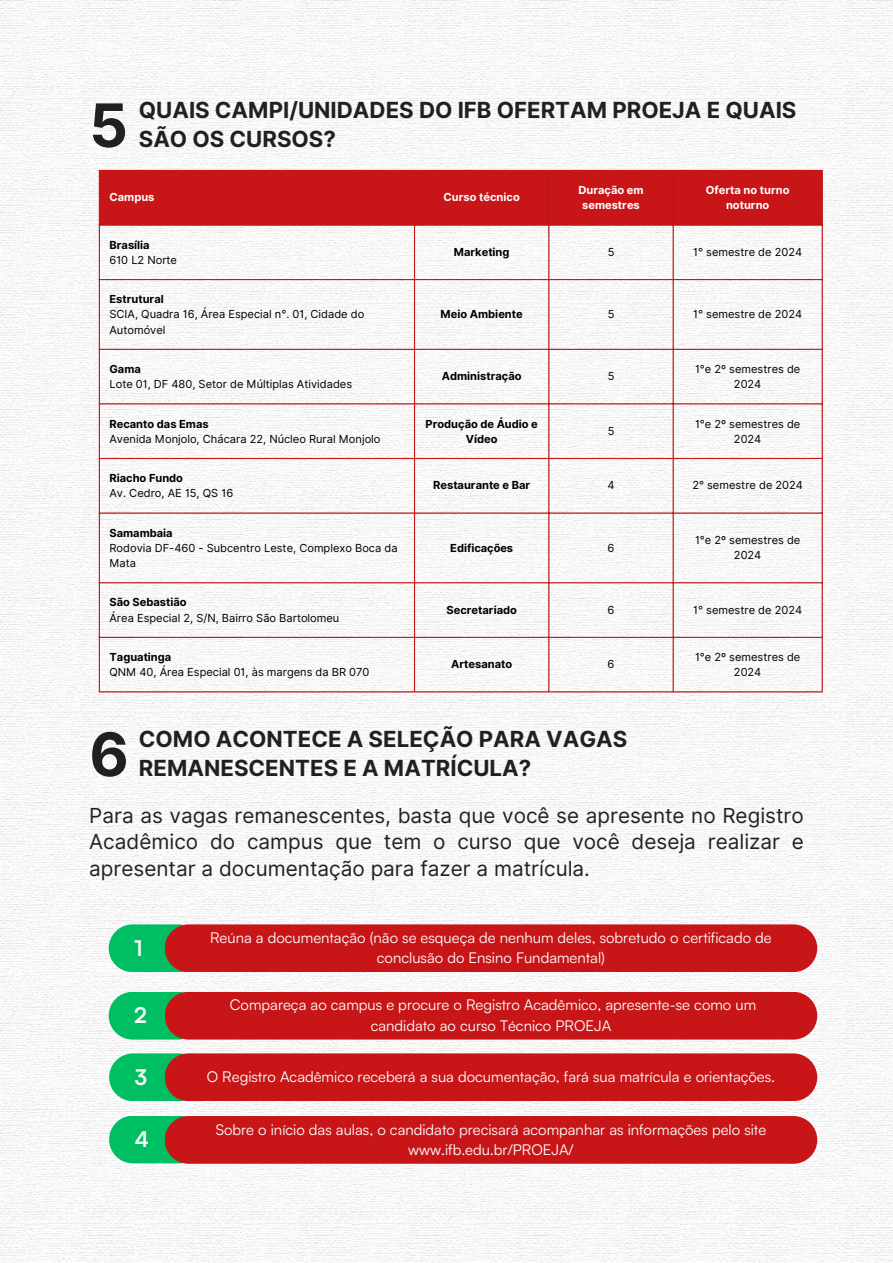
<style>
.page{position:relative;width:893px;height:1263px;background:#fff}
.page>*{position:absolute;margin:0;border:0;box-sizing:border-box;transform-origin:0 0}
.t1{font:700 60px "Inter";color:#202020}
.t2{font:700 22.2px/28.7px "Inter";color:#202020}
.t3{font:700 21.6px "Satoshi";color:#f7f7f7}
.t4{font:20.7px/26.4px "Inter";color:#222;text-align:justify}
.t5{font:14.85px/20.2px "Satoshi";color:#fff;text-align:center}
.t6{font:11.1px/15.1px "Inter";color:#000;text-align:center}
.t7{font:700 11.1px/15.1px "Inter";color:#000;text-align:center}
.t8{font:700 11.1px/15.1px "Inter";color:#fff;text-align:center}
</style>
<div class="page">
<img style="left:0;top:0;width:893px;height:1263px">
<div style="left:100px;top:171px;width:721px;height:53px;background:#c81618"></div>
<hr style="left:99px;top:171px;width:1px;height:520px;background:#c81618">
<hr style="left:414px;top:171px;width:1px;height:520px;background:#c81618">
<hr style="left:548px;top:171px;width:1px;height:520px;background:#c81618">
<hr style="left:672px;top:171px;width:2px;height:520px;background:#c81618">
<hr style="left:821px;top:171px;width:2px;height:520px;background:#c81618">
<hr style="left:99px;top:170px;width:724px;height:1px;background:#c81618">
<hr style="left:99px;top:224px;width:724px;height:2px;background:#c81618">
<hr style="left:99px;top:279px;width:724px;height:1px;background:#c81618">
<hr style="left:99px;top:349px;width:724px;height:1px;background:#c81618">
<hr style="left:99px;top:403px;width:724px;height:1px;background:#c81618">
<hr style="left:99px;top:458px;width:724px;height:1px;background:#c81618">
<hr style="left:99px;top:512px;width:724px;height:2px;background:#c81618">
<hr style="left:99px;top:582px;width:724px;height:1px;background:#c81618">
<hr style="left:99px;top:637px;width:724px;height:1px;background:#c81618">
<hr style="left:99px;top:691px;width:724px;height:1px;background:#c81618">
<div style="left:109px;top:924px;width:93px;height:48px;background:#00bf63;border-radius:24px"></div>
<div style="left:109px;top:992px;width:93px;height:47px;background:#00bf63;border-radius:24px"></div>
<div style="left:109px;top:1053px;width:93px;height:48px;background:#00bf63;border-radius:24px"></div>
<div style="left:109px;top:1115px;width:93px;height:48px;background:#00bf63;border-radius:24px"></div>
<div style="left:165px;top:924px;width:652px;height:48px;background:#c81618;border-radius:24px"></div>
<div style="left:165px;top:1053px;width:652px;height:48px;background:#c81618;border-radius:24px"></div>
<div style="left:165px;top:992px;width:652px;height:47px;background:#c81618;border-radius:24px"></div>
<div style="left:165px;top:1116px;width:652px;height:48px;background:#c81618;border-radius:24px"></div>
<h1 class="t1" style="left:89px;top:89px;width:40px">5</h1>
<h2 class="t2" style="left:139px;top:96px;width:659px">QUAIS CAMPI/UNIDADES DO IFB OFERTAM PROEJA E QUAIS<br>SÃO OS CURSOS?</h2>
<p class="t8" style="left:109px;top:190px;width:46px">Campus</p>
<p class="t8" style="left:443px;top:190px;width:78px">Curso técnico</p>
<p class="t8" style="left:578px;top:182px;width:67px">Duração em semestres</p>
<p class="t8" style="left:706px;top:182px;width:85px">Oferta no turno noturno</p>
<p class="t7" style="left:109px;top:237px;width:42px">Brasília</p>
<p class="t6" style="left:109px;top:252px;width:69px">610 L2 Norte</p>
<p class="t7" style="left:454px;top:244px;width:57px">Marketing</p>
<p class="t6" style="left:607px;top:244px;width:8px">5</p>
<p class="t6" style="left:693px;top:244px;width:110px">1° semestre de 2024</p>
<p class="t7" style="left:109px;top:292px;width:56px">Estrutural</p>
<p class="t6" style="left:109px;top:307px;width:256px;text-align:left">SCIA, Quadra 16, Área Especial n°. 01, Cidade do<br>Automóvel</p>
<p class="t7" style="left:441px;top:307px;width:84px">Meio Ambiente</p>
<p class="t6" style="left:607px;top:307px;width:8px">5</p>
<p class="t6" style="left:693px;top:307px;width:110px">1° semestre de 2024</p>
<p class="t7" style="left:109px;top:361px;width:33px">Gama</p>
<p class="t6" style="left:109px;top:376px;width:244px">Lote 01, DF 480, Setor de Múltiplas Atividades</p>
<p class="t7" style="left:442px;top:369px;width:81px">Administração</p>
<p class="t6" style="left:607px;top:369px;width:8px">5</p>
<p class="t6" style="left:695px;top:361px;width:107px">1°e 2º semestres de<br>2024</p>
<p class="t7" style="left:109px;top:416px;width:101px">Recanto das Emas</p>
<p class="t6" style="left:109px;top:431px;width:272px">Avenida Monjolo, Chácara 22, Núcleo Rural Monjolo</p>
<p class="t7" style="left:109px;top:470px;width:75px">Riacho Fundo</p>
<p class="t6" style="left:109px;top:486px;width:125px">Av. Cedro, AE 15, QS 16</p>
<p class="t7" style="left:425px;top:416px;width:114px">Produção de Áudio e<br>Vídeo</p>
<p class="t6" style="left:607px;top:423px;width:8px">5</p>
<p class="t6" style="left:695px;top:416px;width:107px">1°e 2º semestres de<br>2024</p>
<p class="t7" style="left:433px;top:478px;width:98px">Restaurante e Bar</p>
<p class="t6" style="left:607px;top:478px;width:9px">4</p>
<p class="t6" style="left:692px;top:478px;width:112px">2° semestre de 2024</p>
<p class="t7" style="left:109px;top:525px;width:65px">Samambaia</p>
<p class="t6" style="left:109px;top:540px;width:290px;text-align:left">Rodovia DF-460 - Subcentro Leste, Complexo Boca da<br>Mata</p>
<p class="t7" style="left:450px;top:540px;width:64px">Edificações</p>
<p class="t6" style="left:607px;top:540px;width:8px">6</p>
<p class="t6" style="left:695px;top:532px;width:107px">1°e 2º semestres de<br>2024</p>
<p class="t7" style="left:109px;top:595px;width:79px">São Sebastião</p>
<p class="t6" style="left:109px;top:610px;width:231px">Área Especial 2, S/N, Bairro São Bartolomeu</p>
<p class="t7" style="left:446px;top:602px;width:72px">Secretariado</p>
<p class="t6" style="left:607px;top:602px;width:8px">6</p>
<p class="t6" style="left:693px;top:602px;width:110px">1° semestre de 2024</p>
<p class="t7" style="left:109px;top:649px;width:63px">Taguatinga</p>
<p class="t6" style="left:109px;top:664px;width:261px">QNM 40, Área Especial 01, às margens da BR 070</p>
<p class="t7" style="left:451px;top:657px;width:63px">Artesanato</p>
<p class="t6" style="left:607px;top:657px;width:8px">6</p>
<p class="t6" style="left:695px;top:649px;width:107px">1°e 2º semestres de<br>2024</p>
<h2 class="t2" style="left:139px;top:725px;width:490px">COMO ACONTECE A SELEÇÃO PARA VAGAS<br>REMANESCENTES E A MATRÍCULA?</h2>
<h1 class="t1" style="left:89px;top:718px;width:41px">6</h1>
<h3 class="t4" style="left:89px;top:802px;width:716px">Para as vagas remanescentes, basta que você se apresente no Registro Acadêmico do campus que tem o curso que você deseja realizar e apresentar a documentação para fazer a matrícula.</h3>
<h3 class="t3" style="left:134px;top:934px;width:10px">1</h3>
<h3 class="t3" style="left:134px;top:1001px;width:14px">2</h3>
<h3 class="t3" style="left:135px;top:1063px;width:14px">3</h3>
<h3 class="t3" style="left:135px;top:1125px;width:15px">4</h3>
<h3 class="t5" style="left:210px;top:927px;width:563px">Reúna a documentação (não se esqueça de nenhum deles, sobretudo o certificado de conclusão do Ensino Fundamental)</h3>
<h3 class="t5" style="left:230px;top:994px;width:528px">Compareça ao campus e procure o Registro Acadêmico, apresente-se como um candidato ao curso Técnico PROEJA</h3>
<h3 class="t5" style="left:207px;top:1066px;width:570px">O Registro Acadêmico receberá a sua documentação, fará sua matrícula e orientações.</h3>
<h3 class="t5" style="left:216px;top:1119px;width:552px">Sobre o início das aulas, o candidato precisará acompanhar as informações pelo site www.ifb.edu.br/PROEJA/</h3>
</div>
